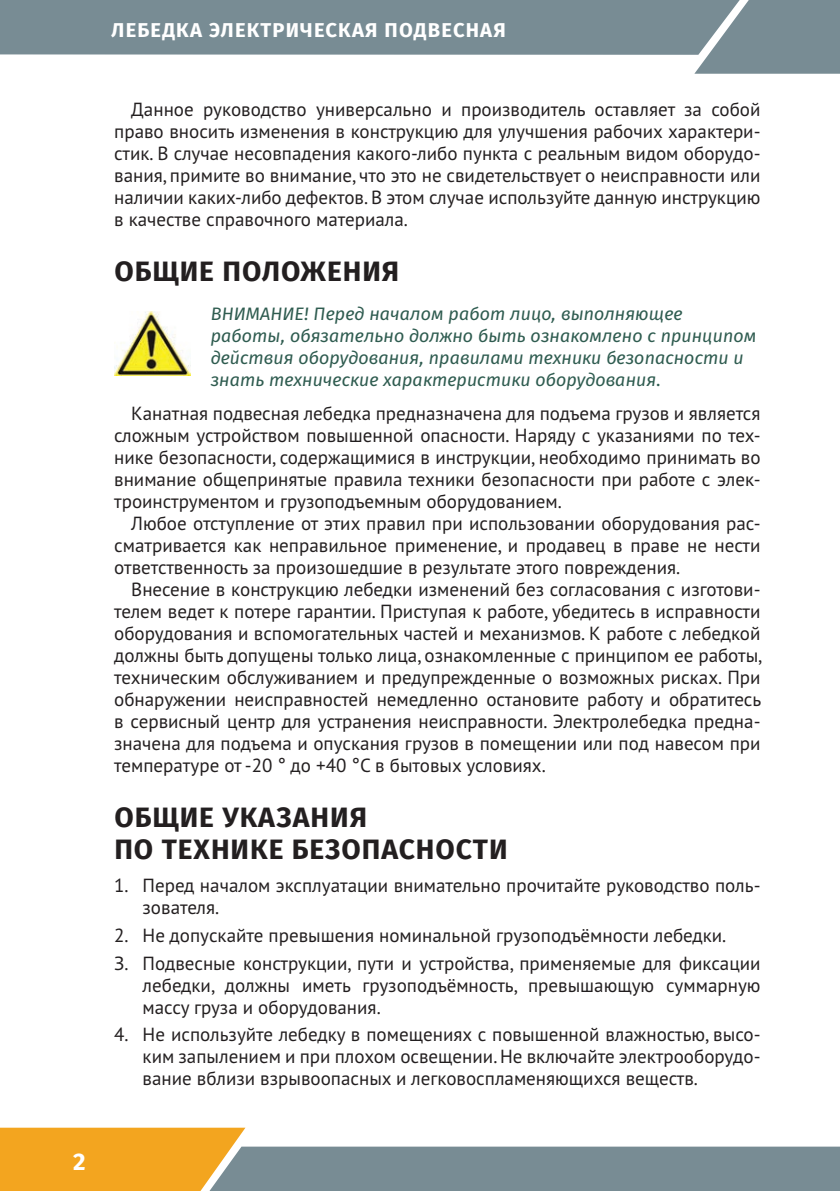
<style>
.page{position:relative;width:840px;height:1191px;background:#fff}
.page>*{position:absolute;margin:0;border:0;box-sizing:border-box;transform-origin:0 0}
.t1{font:700 28px/32px "Fira Sans OT";letter-spacing:.035em;color:#231f20}
.t2{font:700 24px "Fira Sans OT";color:#fff}
.t3{font:700 20px "Fira Sans OT";letter-spacing:.06em;color:#fff}
.t4{font:19px/22px "PT Sans";color:#231f20;text-align:justify}
.t5{font:italic 18px/22px "Fira Sans OT";color:#2f5c50}
.s1{font-size:20px}
</style>
<div class="page">
<div style="left:694px;top:0;width:145px;height:74px;background:#788c94"></div>
<svg style="left:0;top:1127px;width:839px;height:64px"></svg>
<div style="left:0;top:0;width:752px;height:55px;background:#788c94"></div>
<img style="left:114px;top:312px;width:76px;height:63px">
<p class="t2" style="left:73px;top:1150px;width:14px">2</p>
<p class="t3" style="left:111px;top:20px;width:395px">ЛЕБЕДКА ЭЛЕКТРИЧЕСКАЯ ПОДВЕСНАЯ</p>
<p class="t4" style="left:114px;top:101px;width:647px;text-indent:17px">Данное руководство универсально и производитель оставляет за собой право вносить изменения в конструкцию для улучшения рабочих характери&shy;стик. В случае несовпадения какого-либо пункта с реальным видом оборудо&shy;вания, примите во внимание, что это не свидетельствует о неисправности или наличии каких-либо дефектов. В этом случае используйте данную инструкцию в качестве справочного материала.</p>
<h1 class="t1" style="left:114px;top:257px;width:286px">ОБЩИЕ ПОЛОЖЕНИЯ</h1>
<p class="t5" style="left:210px;top:304px;width:547px">ВНИМАНИЕ! Перед началом работ лицо, выполняющее работы, обязательно должно быть ознакомлено с принципом действия оборудования, правилами техники безопасности и знать технические характеристики оборудования.</p>
<p class="t4" style="left:114px;top:404px;width:647px;text-indent:17px">Канатная подвесная лебедка предназначена для подъема грузов и является сложным устройством повышенной опасности. Наряду с указаниями по тех&shy;нике безопасности, содержащимися в инструкции, необходимо принимать во внимание общепринятые правила техники безопасности при работе с элек&shy;троинструментом и грузоподъемным оборудованием.</p>
<p class="t4" style="left:114px;top:514px;width:647px;text-indent:17px">Любое отступление от этих правил при использовании оборудования рас&shy;сматривается как неправильное применение, и продавец в праве не нести ответственность за произошедшие в результате этого повреждения.</p>
<p class="t4" style="left:114px;top:580px;width:649px;text-indent:17px">Внесение в конструкцию лебедки изменений без согласования с изготови&shy;телем ведет к потере гарантии. Приступая к работе, убедитесь в исправности оборудования и вспомогательных частей и механизмов. К работе с лебедкой должны быть допущены только лица, ознакомленные с принципом ее работы, техническим обслуживанием и предупрежденные о возможных рисках. При обнаружении неисправностей немедленно остановите работу и обратитесь в сервисный центр для устранения неисправности. Электролебедка предна&shy;значена для подъема и опускания грузов в помещении или под навесом при температуре от -20 <span class="s1">°</span> до +40 <span class="s1">°</span>С в бытовых условиях.</p>
<h1 class="t1" style="left:114px;top:802px;width:394px">ОБЩИЕ УКАЗАНИЯ<br>ПО ТЕХНИКЕ БЕЗОПАСНОСТИ</h1>
<p class="t4" style="left:142px;top:876px;width:619px;text-indent:-28px">1. Перед началом эксплуатации внимательно прочитайте руководство поль&shy;зователя.</p>
<p class="t4" style="left:114px;top:923px;width:647px;line-height:27.6px">2. Не допускайте превышения номинальной грузоподъёмности лебедки.<br>З. Подвесные конструкции, пути и устройства, применяемые для фиксации</p>
<p class="t4" style="left:142px;top:976px;width:619px">лебедки, должны иметь грузоподъёмность, превышающую суммарную массу груза и оборудования.</p>
<p class="t4" style="left:142px;top:1025px;width:619px;text-indent:-28px">4. Не используйте лебедку в помещениях с повышенной влажностью, высо&shy;ким запылением и при плохом освещении. Не включайте электрооборудо&shy;вание вблизи взрывоопасных и легковоспламеняющихся веществ.</p>
</div>
